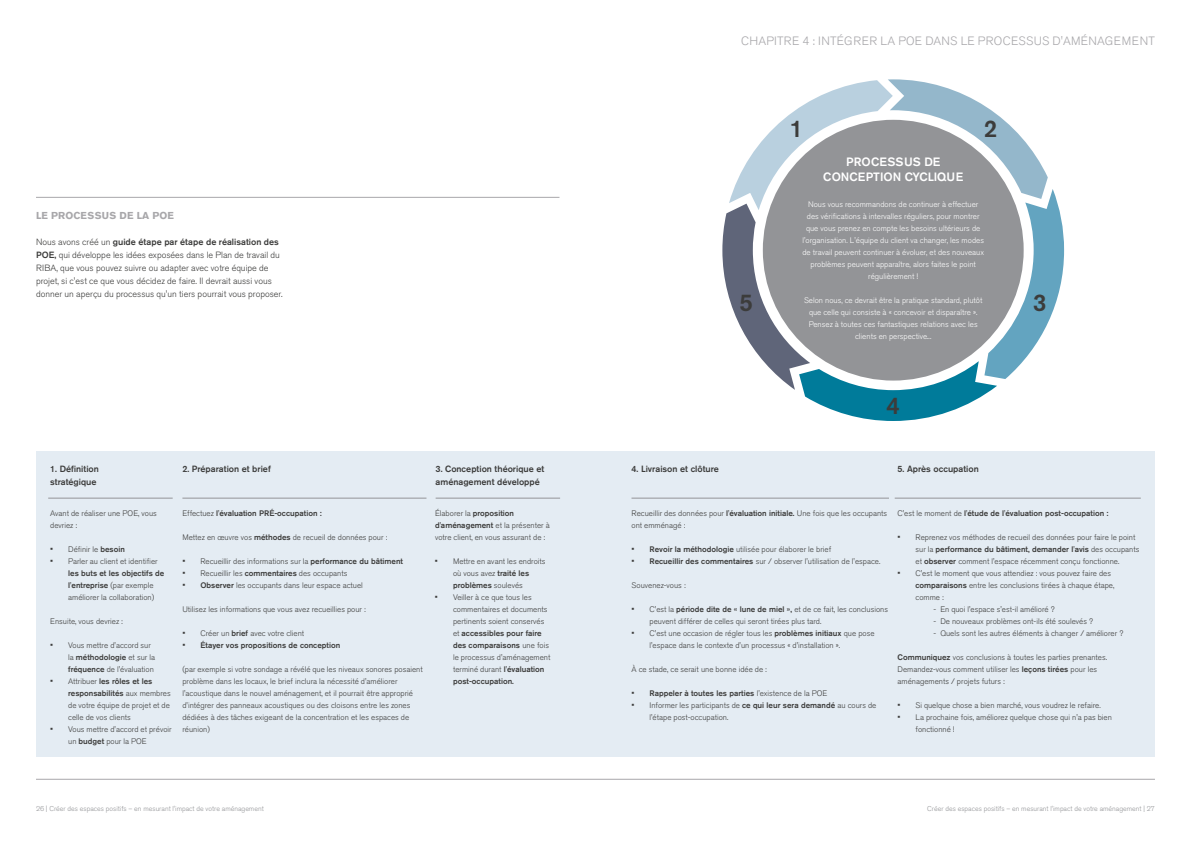
<style>
.page{position:relative;width:1191px;height:842px;background:#fff}
.page>*{position:absolute;margin:0;border:0;box-sizing:border-box;transform-origin:0 0}
.t1{font:500 24px "Akzidenz Grotesk Pro";color:#3c3c3b}
.t2{font:300 12px "Akzidenz Grotesk Pro";letter-spacing:.03em;color:#a8a7aa}
.t3{font:500 12px/14.4px "Akzidenz Grotesk Pro";color:#fff;text-align:center}
.t4{font:700 10px "Akzidenz Grotesk Pro";letter-spacing:.03em;color:#a8a7aa}
.t5{font:300 9px/13px "Akzidenz Grotesk Pro";color:#3c3c3b}
.t6{font:500 9px/13px "Akzidenz Grotesk Pro";color:#3c3c3b}
.t7{font:300 8px/12px "Akzidenz Grotesk Pro";color:#3c3c3b}
.t8{font:300 8px/12px "Akzidenz Grotesk Pro";color:#fff;text-align:center}
.t9{font:500 8px "Akzidenz Grotesk Pro";color:#3c3c3b}
.t10{font:300 7px "Akzidenz Grotesk Pro";color:#939497}
.s1{font-weight:500}
.s2{font-size:9px}
.s3{font-weight:300}
.s4{font-weight:300;font-size:9px}
</style>
<div class="page">
<div style="left:36px;top:452px;width:1119px;height:305px;background:#e4ecf3"></div>
<hr style="left:48px;top:498px;width:125px;height:1px;background:#939497">
<hr style="left:182px;top:498px;width:244px;height:1px;background:#939497">
<hr style="left:435px;top:498px;width:125px;height:1px;background:#939497">
<hr style="left:631px;top:498px;width:258px;height:1px;background:#939497">
<hr style="left:894px;top:498px;width:246px;height:1px;background:#939497">
<hr style="left:36px;top:779px;width:1119px;height:1px;background:#a8a7aa">
<svg style="left:722px;top:79px;width:342px;height:342px"></svg>
<div style="left:763px;top:120px;width:260px;height:261px;background:#939497;border-radius:50%"></div>
<hr style="left:36px;top:197px;width:523px;height:1px;background:#a8a7aa">
<h2 class="t2" style="left:741px;top:33px;width:415px">CHAPITRE 4 : INTÉGRER LA POE DANS LE PROCESSUS D'AMÉNAGEMENT</h2>
<p class="t4" style="left:36px;top:209px;width:139px">LE PROCESSUS DE LA POE</p>
<p class="t5" style="left:36px;top:236px;width:248px">Nous avons créé un <span class="s1">guide étape par étape de réalisation des POE,</span> qui développe les idées exposées dans le Plan de travail du RIBA, que vous pouvez suivre ou adapter avec votre équipe de projet, si c'est ce que vous décidez de faire. Il devrait aussi vous donner un aperçu du processus qu'un tiers pourrait vous proposer.</p>
<h1 class="t1" style="left:739px;top:287px;width:15px">5</h1>
<h1 class="t1" style="left:790px;top:113px;width:15px">1</h1>
<h1 class="t1" style="left:983px;top:113px;width:15px">2</h1>
<h2 class="t3" style="left:823px;top:155px;width:142px">PROCESSUS DE<br>CONCEPTION CYCLIQUE</h2>
<p class="t8" style="left:802px;top:199px;width:183px">Nous vous recommandons de continuer à effectuer des vérifications à intervalles réguliers, pour montrer que vous prenez en compte les besoins ultérieurs de l'organisation. L'équipe du client va changer, les modes de travail peuvent continuer à évoluer, et des nouveaux problèmes peuvent apparaître, alors faites le point régulièrement !</p>
<p class="t8" style="left:804px;top:295px;width:180px">Selon nous, ce devrait être la pratique standard, plutôt que celle qui consiste à « concevoir et disparaître ».<br>Pensez à toutes ces fantastiques relations avec les clients en perspective...</p>
<h1 class="t1" style="left:886px;top:390px;width:15px">4</h1>
<h1 class="t1" style="left:1033px;top:287px;width:15px">3</h1>
<p class="t6" style="left:50px;top:463px;width:50px">1. Définition stratégique</p>
<p class="t6" style="left:182px;top:463px;width:90px">2. Préparation et brief</p>
<p class="t6" style="left:435px;top:463px;width:110px">3. Conception théorique et aménagement développé</p>
<p class="t6" style="left:631px;top:463px;width:89px">4. Livraison et clôture</p>
<p class="t6" style="left:897px;top:463px;width:83px">5. Après occupation</p>
<p class="t7" style="left:50px;top:507px;width:108px">Avant de réaliser une POE, vous devriez :</p>
<p class="t7" style="left:50px;top:543px;width:76px"><span class="s2">•</span> Définir le <span class="s1">besoin</span></p>
<p class="t7" style="left:68px;top:555px;width:98px;text-indent:-18px"><span class="s2">•</span> Parler au client et identifier <span class="s1">les buts et les objectifs de l'entreprise</span> (par exemple améliorer la collaboration)</p>
<p class="t7" style="left:50px;top:615px;width:74px">Ensuite, vous devriez :</p>
<p class="t7" style="left:68px;top:639px;width:88px;text-indent:-18px"><span class="s2">•</span> Vous mettre d'accord sur la <span class="s1">méthodologie</span> et sur la <span class="s1">fréquence</span> de l'évaluation</p>
<p class="t7" style="left:68px;top:675px;width:104px;text-indent:-18px"><span class="s2">•</span> Attribuer <span class="s1">les rôles et les responsabilités</span> aux membres de votre équipe de projet et de celle de vos clients</p>
<p class="t7" style="left:68px;top:723px;width:105px;text-indent:-18px"><span class="s2">•</span> Vous mettre d'accord et prévoir un <span class="s1">budget</span> pour la POE</p>
<p class="t9" style="left:182px;top:508px;width:141px"><span class="s3">Effectuez</span> l'évaluation PRÉ-occupation :</p>
<p class="t7" style="left:182px;top:531px;width:206px">Mettez en œuvre vos <span class="s1">méthodes</span> de recueil de données pour :</p>
<p class="t7" style="left:182px;top:555px;width:222px"><span class="s2">•</span> Recueillir des informations sur la <span class="s1">performance du bâtiment</span></p>
<p class="t7" style="left:182px;top:567px;width:166px"><span class="s2">•</span> Recueillir les <span class="s1">commentaires</span> des occupants</p>
<p class="t7" style="left:182px;top:579px;width:182px"><span class="s2">•</span> <span class="s1">Observer</span> les occupants dans leur espace actuel</p>
<p class="t7" style="left:182px;top:603px;width:185px">Utilisez les informations que vous avez recueillies pour :</p>
<p class="t7" style="left:182px;top:627px;width:123px"><span class="s2">•</span> Créer un <span class="s1">brief</span> avec votre client</p>
<p class="t9" style="left:182px;top:640px;width:159px"><span class="s4">•</span> Étayer vos propositions de conception</p>
<p class="t7" style="left:182px;top:663px;width:242px">(par exemple si votre sondage a révélé que les niveaux sonores posaient problème dans les locaux, le brief inclura la nécessité d'améliorer l'acoustique dans le nouvel aménagement, et il pourrait être approprié d'intégrer des panneaux acoustiques ou des cloisons entre les zones dédiées à des tâches exigeant de la concentration et les espaces de réunion)</p>
<p class="t7" style="left:435px;top:507px;width:116px">Élaborer la <span class="s1">proposition d'aménagement</span> et la présenter à votre client, en vous assurant de :</p>
<p class="t7" style="left:435px;top:555px;width:112px;text-align:center"><span class="s2">•</span> Mettre en avant les endroits où vous avez <span class="s1">traité les problèmes</span> soulevés</p>
<p class="t7" style="left:453px;top:591px;width:99px;text-indent:-18px"><span class="s2">•</span> Veiller à ce que tous les commentaires et documents pertinents soient conservés et <span class="s1">accessibles pour faire des comparaisons</span> une fois le processus d'aménagement terminé durant <span class="s1">l'évaluation post-occupation.</span></p>
<p class="t7" style="left:631px;top:507px;width:257px">Recueillir des données pour <span class="s1">l'évaluation initiale.</span> Une fois que les occupants ont emménagé :</p>
<p class="t7" style="left:631px;top:543px;width:201px"><span class="s2">•</span> <span class="s1">Revoir la méthodologie</span> utilisée pour élaborer le brief</p>
<p class="t7" style="left:631px;top:555px;width:250px"><span class="s2">•</span> <span class="s1">Recueillir des commentaires</span> sur / observer l'utilisation de l'espace.</p>
<p class="t7" style="left:631px;top:579px;width:56px">Souvenez-vous :</p>
<p class="t7" style="left:649px;top:603px;width:240px;text-indent:-18px"><span class="s2">•</span> C'est la <span class="s1">période dite de « lune de miel »,</span> et de ce fait, les conclusions peuvent différer de celles qui seront tirées plus tard.</p>
<p class="t7" style="left:649px;top:627px;width:226px;text-indent:-18px"><span class="s2">•</span> C'est une occasion de régler tous les <span class="s1">problèmes initiaux</span> que pose l'espace dans le contexte d'un processus « d'installation ».</p>
<p class="t7" style="left:631px;top:663px;width:137px">À ce stade, ce serait une bonne idée de :</p>
<p class="t9" style="left:631px;top:688px;width:197px"><span class="s4">•</span> Rappeler à toutes les parties <span class="s3">l'existence de la POE</span></p>
<p class="t7" style="left:649px;top:699px;width:228px;text-indent:-18px"><span class="s2">•</span> Informer les participants de <span class="s1">ce qui leur sera demandé</span> au cours de l'étape post-occupation.</p>
<p class="t9" style="left:897px;top:508px;width:213px"><span class="s3">C'est le moment de</span> l'étude de l'évaluation post-occupation :</p>
<p class="t7" style="left:915px;top:531px;width:225px;text-indent:-18px"><span class="s2">•</span> Reprenez vos méthodes de recueil des données pour faire le point sur la <span class="s1">performance du bâtiment, demander l'avis</span> des occupants et <span class="s1">observer</span> comment l'espace récemment conçu fonctionne.</p>
<p class="t7" style="left:915px;top:567px;width:200px;text-indent:-18px"><span class="s2">•</span> C'est le moment que vous attendiez : vous pouvez faire des <span class="s1">comparaisons</span> entre les conclusions tirées à chaque étape, comme :</p>
<p class="t7" style="left:933px;top:603px;width:123px">- En quoi l'espace s'est-il amélioré ?</p>
<p class="t7" style="left:933px;top:615px;width:161px">- De nouveaux problèmes ont-ils été soulevés ?</p>
<p class="t7" style="left:933px;top:627px;width:191px">- Quels sont les autres éléments à changer / améliorer ?</p>
<p class="t7" style="left:897px;top:651px;width:211px"><span class="s1">Communiquez</span> vos conclusions à toutes les parties prenantes.<br>Demandez-vous comment utiliser les <span class="s1">leçons tirées</span> pour les aménagements / projets futurs :</p>
<p class="t7" style="left:897px;top:699px;width:205px"><span class="s2">•</span> Si quelque chose a bien marché, vous voudrez le refaire.</p>
<p class="t7" style="left:915px;top:711px;width:198px;text-indent:-18px"><span class="s2">•</span> La prochaine fois, améliorez quelque chose qui n'a pas bien fonctionné !</p>
<p class="t10" style="left:36px;top:804px;width:229px">26 | Créer des espaces positifs – en mesurant l'impact de votre aménagement</p>
<p class="t10" style="left:927px;top:804px;width:229px">Créer des espaces positifs – en mesurant l'impact de votre aménagement | 27</p>
</div>
